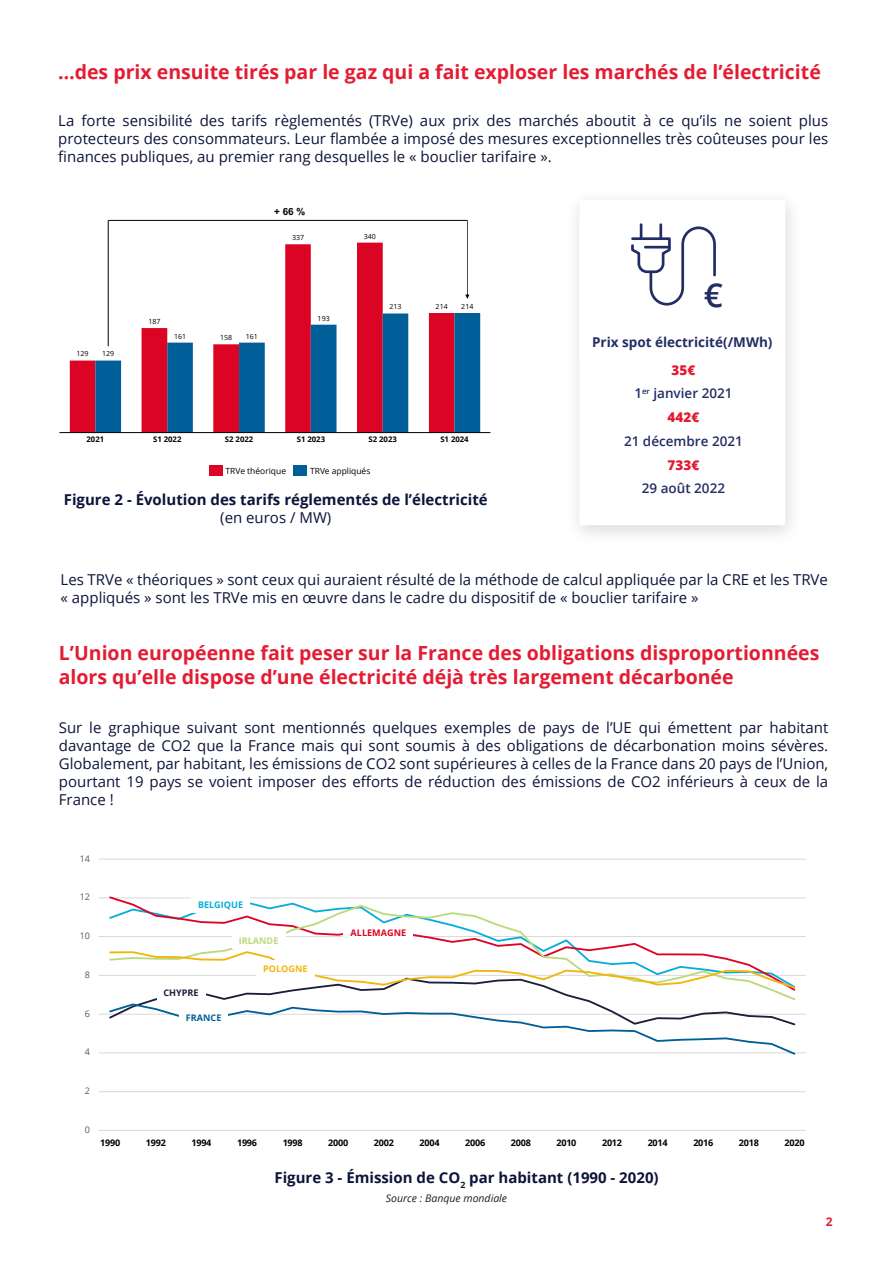
<style>
.page{position:relative;width:893px;height:1263px;background:#fff}
.page>*{position:absolute;margin:0;border:0;box-sizing:border-box;transform-origin:0 0}
.t1{font:600 33px "Open Sans";color:#232d64}
.t2{font:700 19.5px/23.4px "Open Sans";color:#e31c33}
.t3{font:15px/18px "Open Sans";color:#0d143a;text-align:justify}
.t4{font:700 15px "Open Sans";color:#0d143a}
.t5{font:600 13.5px/23.7px "Open Sans";color:#232d64;text-align:center}
.t6{font:700 13.5px "Open Sans";color:#232d64}
.t7{font:800 13.5px "Open Sans";color:#e31c33}
.t8{font:700 12px "Open Sans";color:#e31c33}
.t9{font:italic 10.5px "Open Sans";color:#231f20}
.t10{font:700 9.9px "Arial";color:#000}
.t11{font:700 9.15px "Open Sans";letter-spacing:-.025em;color:#000}
.t12{font:9.15px "Open Sans";color:#595959}
.t13{font:700 9.15px "Open Sans";letter-spacing:.005em;color:#dc0424}
.t14{font:700 9.15px "Open Sans";color:#07addb}
.t15{font:700 9.15px "Open Sans";color:#bbda7c}
.t16{font:700 9.15px "Open Sans";color:#f2b609}
.t17{font:700 9.15px "Open Sans";color:#005f99}
.t18{font:700 9.15px "Open Sans";color:#1c1e3b}
.t19{font:8.4px "Open Sans";color:#000}
.t20{font:700 7.8px "Open Sans";letter-spacing:-.005em;color:#000}
.t21{font:7.05px "Open Sans";color:#000}
.s1{font-weight:800;color:#e31c33}
</style>
<div class="page">
<svg style="left:70px;top:243px;width:313px;height:189px"></svg>
<svg style="left:95px;top:313px;width:385px;height:119px"></svg>
<hr style="left:59px;top:432px;width:431px;height:1px;background:#000">
<hr style="left:108px;top:220px;width:1px;height:126px;background:#000">
<hr style="left:108px;top:220px;width:359px;height:1px;background:#000">
<svg style="left:465px;top:220px;width:4px;height:79px"></svg>
<div style="left:209px;top:466px;width:14px;height:10px;background:#dc0424"></div>
<div style="left:293px;top:466px;width:14px;height:10px;background:#005f99"></div>
<hr style="left:99px;top:1091px;width:707px;height:1px;background:#d9d9d9">
<hr style="left:99px;top:1052px;width:707px;height:1px;background:#d9d9d9">
<hr style="left:99px;top:1014px;width:707px;height:1px;background:#d9d9d9">
<hr style="left:99px;top:975px;width:707px;height:1px;background:#d9d9d9">
<hr style="left:99px;top:936px;width:707px;height:1px;background:#d9d9d9">
<hr style="left:99px;top:897px;width:707px;height:1px;background:#d9d9d9">
<hr style="left:99px;top:859px;width:707px;height:1px;background:#d9d9d9">
<hr style="left:99px;top:1130px;width:707px;height:1px;background:#d9d9d9">
<svg style="left:108px;top:896px;width:689px;height:8px"></svg>
<svg style="left:109px;top:904px;width:541px;height:46px"></svg>
<svg style="left:108px;top:950px;width:689px;height:105px"></svg>
<div style="left:180px;top:1009px;width:48px;height:17px;background:#fff"></div>
<div style="left:343px;top:925px;width:70px;height:16px;background:#fff"></div>
<div style="left:157px;top:985px;width:48px;height:16px;background:#fff"></div>
<div style="left:191px;top:896px;width:59px;height:17px;background:#fff"></div>
<div style="left:232px;top:932px;width:53px;height:17px;background:#fff"></div>
<div style="left:256px;top:960px;width:59px;height:17px;background:#fff"></div>
<svg style="left:631px;top:225px;width:85px;height:81px"></svg>
<h2 class="t2" style="left:58px;top:60px;width:764px">…des prix ensuite tirés par le gaz qui a fait exploser les marchés de l’électricité</h2>
<p class="t3" style="left:58px;top:111px;width:771px">La forte sensibilité des tarifs règlementés (TRVe) aux prix des marchés aboutit à ce qu’ils ne soient plus protecteurs des consommateurs. Leur flambée a imposé des mesures exceptionnelles très coûteuses pour les finances publiques, au premier rang desquelles le « bouclier tarifaire ».</p>
<p class="t10" style="left:274px;top:204px;width:32px">!"##"$</p>
<p class="t21" style="left:77px;top:349px;width:14px">129</p>
<p class="t21" style="left:102px;top:349px;width:14px">129</p>
<p class="t21" style="left:148px;top:317px;width:14px">187</p>
<p class="t21" style="left:174px;top:331px;width:14px">161</p>
<p class="t21" style="left:246px;top:331px;width:14px">161</p>
<p class="t21" style="left:220px;top:333px;width:14px">158</p>
<p class="t21" style="left:292px;top:233px;width:14px">337</p>
<p class="t21" style="left:364px;top:231px;width:14px">340</p>
<p class="t21" style="left:318px;top:313px;width:14px">193</p>
<p class="t21" style="left:436px;top:302px;width:14px">214</p>
<p class="t21" style="left:389px;top:302px;width:14px">213</p>
<p class="t21" style="left:461px;top:302px;width:14px">214</p>
<p class="t20" style="left:87px;top:434px;width:19px">2021</p>
<p class="t20" style="left:153px;top:434px;width:30px">S1 2022</p>
<p class="t20" style="left:225px;top:434px;width:30px">S2 2022</p>
<p class="t20" style="left:297px;top:434px;width:30px">S1 2023</p>
<p class="t20" style="left:368px;top:434px;width:30px">S2 2023</p>
<p class="t20" style="left:440px;top:434px;width:30px">S1 2024</p>
<p class="t19" style="left:226px;top:465px;width:62px">TRVe théorique</p>
<p class="t19" style="left:310px;top:465px;width:62px">TRVe appliqués</p>
<p class="t4" style="left:64px;top:489px;width:425px">Figure 2 - Évolution des tarifs réglementés de l’électricité</p>
<p class="t3" style="left:220px;top:508px;width:113px">(en euros / MW)</p>
<h1 class="t1" style="left:704px;top:272px;width:21px">€</h1>
<p class="t6" style="left:592px;top:332px;width:182px">Prix spot électricité(/MWh)</p>
<p class="t5" style="left:634px;top:358px;width:100px"><span class="s1">35€<br></span>1<sup>er</sup> janvier 2021<br><span class="s1">442€</span></p>
<p class="t5" style="left:624px;top:429px;width:120px">21 décembre 2021</p>
<p class="t7" style="left:668px;top:454px;width:33px">733€</p>
<p class="t5" style="left:642px;top:476px;width:85px">29 août 2022</p>
<p class="t3" style="left:61px;top:570px;width:769px">Les TRVe « théoriques » sont ceux qui auraient résulté de la méthode de calcul appliquée par la CRE et les TRVe « appliqués » sont les TRVe mis en œuvre dans le cadre du dispositif de « bouclier tarifaire »</p>
<h2 class="t2" style="left:59px;top:641px;width:762px">L’Union européenne fait peser sur la France des obligations disproportionnées alors qu’elle dispose d’une électricité déjà très largement décarbonée</h2>
<p class="t3" style="left:59px;top:718px;width:771px">Sur le graphique suivant sont mentionnés quelques exemples de pays de l’UE qui émettent par habitant davantage de CO2 que la France mais qui sont soumis à des obligations de décarbonation moins sévères.<br>Globalement, par habitant, les émissions de CO2 sont supérieures à celles de la France dans 20 pays de l’Union, pourtant 19 pays se voient imposer des efforts de réduction des émissions de CO2 inférieurs à ceux de la France !</p>
<p class="t12" style="left:80px;top:852px;width:12px">14</p>
<p class="t12" style="left:80px;top:891px;width:12px">12</p>
<p class="t12" style="left:80px;top:929px;width:12px">10</p>
<p class="t12" style="left:85px;top:968px;width:7px">8</p>
<p class="t12" style="left:85px;top:1007px;width:7px">6</p>
<p class="t12" style="left:85px;top:1046px;width:7px">4</p>
<p class="t14" style="left:198px;top:898px;width:47px">BELGIQUE</p>
<p class="t15" style="left:239px;top:934px;width:41px">IRLANDE</p>
<p class="t16" style="left:263px;top:962px;width:46px">POLOGNE</p>
<p class="t18" style="left:164px;top:986px;width:37px">CHYPRE</p>
<p class="t17" style="left:186px;top:1011px;width:37px">FRANCE</p>
<p class="t13" style="left:351px;top:926px;width:57px">ALLEMAGNE</p>
<p class="t12" style="left:85px;top:1084px;width:7px">2</p>
<p class="t12" style="left:85px;top:1123px;width:7px">0</p>
<p class="t11" style="left:100px;top:1136px;width:22px">1990</p>
<p class="t11" style="left:146px;top:1136px;width:22px">1992</p>
<p class="t11" style="left:191px;top:1136px;width:22px">1994</p>
<p class="t11" style="left:237px;top:1136px;width:22px">1996</p>
<p class="t11" style="left:283px;top:1136px;width:22px">1998</p>
<p class="t11" style="left:328px;top:1136px;width:22px">2000</p>
<p class="t11" style="left:374px;top:1136px;width:22px">2002</p>
<p class="t11" style="left:420px;top:1136px;width:22px">2004</p>
<p class="t11" style="left:465px;top:1136px;width:22px">2006</p>
<p class="t11" style="left:511px;top:1136px;width:22px">2008</p>
<p class="t11" style="left:556px;top:1136px;width:22px">2010</p>
<p class="t11" style="left:602px;top:1136px;width:22px">2012</p>
<p class="t11" style="left:648px;top:1136px;width:22px">2014</p>
<p class="t11" style="left:693px;top:1136px;width:22px">2016</p>
<p class="t11" style="left:739px;top:1136px;width:22px">2018</p>
<p class="t11" style="left:785px;top:1136px;width:22px">2020</p>
<p class="t4" style="left:274px;top:1167px;width:386px">Figure 3 - Émission de CO<sub>2</sub> par habitant (1990 - 2020)</p>
<p class="t9" style="left:386px;top:1191px;width:123px">Source : Banque mondiale</p>
<p class="t8" style="left:826px;top:1213px;width:8px">2</p>
</div>
